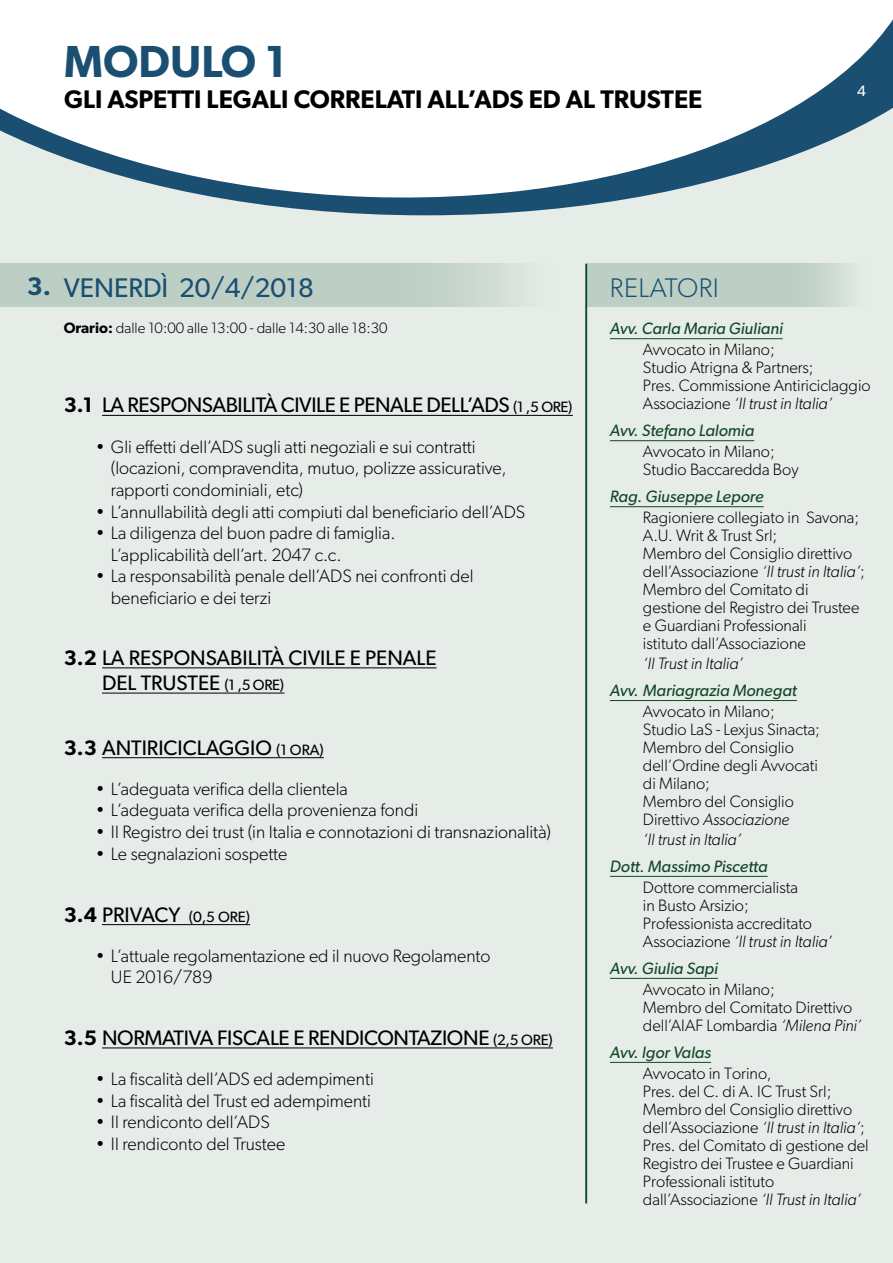
<style>
.page{position:relative;width:893px;height:1263px;background:#e6ece8}
.page>*{position:absolute;margin:0;border:0;box-sizing:border-box;transform-origin:0 0}
.t1{font:600 45px "Gibson";color:#1a4f71}
.t2{font:27px "Gibson";color:#1a4f71}
.t3{font:300 27px "Gibson";letter-spacing:.02em;color:#1a4f71}
.t4{font:600 25.5px "Gibson";color:#000}
.t5{font:600 25.5px "Gibson";color:#1a4f71}
.t6{font:21px "Gibson";letter-spacing:-.015em;color:#000}
.t7{font:300 18px "Gibson";color:#000}
.t8{font:300 16.5px/18px "Gibson";color:#000}
.t9{font:italic 16.5px "Gibson";color:#114826}
.t10{font:italic 300 16.5px "Gibson";color:#000}
.t11{font:300 15px "Gibson";color:#000}
.t12{font:15px "Gibson";color:#000}
.t13{font:15px "Gibson";color:#fff}
.s1{font-weight:600}
.s2{font-style:normal}
.s3{font-style:italic}
.s4{font-size:15px}
.s5{font-weight:600;font-size:21px}
.s6{font-size:21px}
</style>
<div class="page">
<hr style="left:610px;top:338px;width:173px;height:1px;background:#114826">
<hr style="left:610px;top:440px;width:144px;height:1px;background:#114826">
<hr style="left:610px;top:506px;width:154px;height:1px;background:#114826">
<hr style="left:610px;top:700px;width:187px;height:1px;background:#114826">
<hr style="left:610px;top:876px;width:158px;height:1px;background:#114826">
<hr style="left:610px;top:978px;width:108px;height:1px;background:#114826">
<hr style="left:610px;top:1062px;width:101px;height:1px;background:#114826">
<svg style="left:282px;top:207px;width:288px;height:8px;fill:#1a4f71"></svg>
<svg style="left:0;top:0;width:893px;height:207px;background:#e0e7eb"></svg>
<hr style="left:102px;top:415px;width:471px;height:1px;background:#000">
<hr style="left:102px;top:667px;width:335px;height:1px;background:#000">
<hr style="left:102px;top:693px;width:182px;height:1px;background:#000">
<hr style="left:102px;top:757px;width:222px;height:1px;background:#000">
<hr style="left:102px;top:924px;width:148px;height:1px;background:#000">
<hr style="left:102px;top:1047px;width:451px;height:1px;background:#000">
<svg style="left:0;top:264px;width:520px;height:42px;background:#bfd0c7"></svg>
<svg style="left:587px;top:264px;width:263px;height:42px;background:#bfd0c7"></svg>
<hr style="left:585px;top:264px;width:2px;height:939px;background:#114826">
<p class="t1" style="left:64px;top:35px;width:224px">MODULO 1</p>
<p class="t4" style="left:64px;top:84px;width:640px">GLI ASPETTI LEGALI CORRELATI ALL’ADS ED AL TRUSTEE</p>
<p class="t13" style="left:857px;top:82px;width:10px">4</p>
<p class="t5" style="left:27px;top:271px;width:26px">3.</p>
<p class="t2" style="left:64px;top:271px;width:252px">VENERDÌ 20/4/2018</p>
<p class="t3" style="left:610px;top:271px;width:111px">RELATORI</p>
<p class="t11" style="left:64px;top:318px;width:325px"><span class="s1">Orario:</span> dalle 10:00 alle 13:00 - dalle 14:30 alle 18:30</p>
<p class="t9" style="left:610px;top:318px;width:174px">Avv. Carla Maria Giuliani</p>
<p class="t8" style="left:643px;top:340px;width:133px">Avvocato in Milano;</p>
<p class="t8" style="left:643px;top:358px;width:172px">Studio Atrigna &amp; Partners;</p>
<p class="t8" style="left:643px;top:376px;width:229px">Pres. Commissione Antiriciclaggio</p>
<p class="t10" style="left:643px;top:393px;width:191px"><span class="s2">Associazione</span> ‘Il trust in Italia’</p>
<p class="t9" style="left:610px;top:420px;width:146px">Avv. Stefano Lalomia</p>
<p class="t8" style="left:643px;top:442px;width:133px">Avvocato in Milano;</p>
<p class="t8" style="left:643px;top:460px;width:157px">Studio Baccaredda Boy</p>
<p class="t9" style="left:610px;top:486px;width:155px">Rag. Giuseppe Lepore</p>
<p class="t8" style="left:643px;top:508px;width:218px">Ragioniere collegiato in Savona;<br>A.U. Writ &amp; Trust Srl;</p>
<p class="t8" style="left:643px;top:544px;width:223px">Membro del Consiglio direttivo dell’Associazione <span class="s3">‘Il trust in Italia’</span>;</p>
<p class="t8" style="left:643px;top:580px;width:167px">Membro del Comitato di</p>
<p class="t8" style="left:643px;top:598px;width:218px">gestione del Registro dei Trustee</p>
<p class="t8" style="left:643px;top:616px;width:165px">e Guardiani Professionali</p>
<p class="t8" style="left:643px;top:634px;width:164px">istituto dall’Associazione</p>
<p class="t10" style="left:643px;top:653px;width:102px">‘Il Trust in Italia’</p>
<p class="t9" style="left:610px;top:680px;width:188px">Avv. Mariagrazia Monegat</p>
<p class="t8" style="left:643px;top:702px;width:133px">Avvocato in Milano;</p>
<p class="t8" style="left:643px;top:720px;width:179px">Studio LaS - Lexjus Sinacta;</p>
<p class="t8" style="left:643px;top:738px;width:152px">Membro del Consiglio</p>
<p class="t8" style="left:643px;top:756px;width:176px">dell’Ordine degli Avvocati</p>
<p class="t8" style="left:643px;top:774px;width:69px">di Milano;</p>
<p class="t8" style="left:643px;top:792px;width:152px">Membro del Consiglio</p>
<p class="t10" style="left:643px;top:809px;width:148px"><span class="s2">Direttivo</span> Associazione</p>
<p class="t10" style="left:643px;top:829px;width:100px">‘Il trust in Italia’</p>
<p class="t9" style="left:610px;top:856px;width:159px">Dott. Massimo Piscetta</p>
<p class="t8" style="left:643px;top:878px;width:157px">Dottore commercialista</p>
<p class="t8" style="left:643px;top:896px;width:107px">in Busto Arsizio;</p>
<p class="t8" style="left:643px;top:914px;width:171px">Professionista accreditato</p>
<p class="t10" style="left:643px;top:931px;width:191px"><span class="s2">Associazione</span> ‘Il trust in Italia’</p>
<p class="t9" style="left:610px;top:958px;width:109px">Avv. Giulia Sapi</p>
<p class="t8" style="left:643px;top:980px;width:211px">Avvocato in Milano;<br>Membro del Comitato Direttivo</p>
<p class="t8" style="left:643px;top:1016px;width:220px">dell’AIAF Lombardia <span class="s3">‘Milena Pini’</span></p>
<p class="t9" style="left:610px;top:1042px;width:103px">Avv. Igor Valas</p>
<p class="t8" style="left:643px;top:1064px;width:211px">Avvocato in Torino,<br>Pres. del C. di A. IC Trust Srl;<br>Membro del Consiglio direttivo</p>
<p class="t8" style="left:643px;top:1118px;width:223px">dell’Associazione <span class="s3">‘Il trust in Italia’</span>;</p>
<p class="t8" style="left:643px;top:1136px;width:227px">Pres. del Comitato di gestione del</p>
<p class="t8" style="left:643px;top:1154px;width:212px">Registro dei Trustee e Guardiani</p>
<p class="t8" style="left:643px;top:1172px;width:133px">Professionali istituto</p>
<p class="t8" style="left:643px;top:1190px;width:220px">dall’Associazione <span class="s3">‘Il Trust in Italia’</span></p>
<p class="t6" style="left:64px;top:392px;width:510px"><span class="s1">3.1</span> LA RESPONSABILITÀ CIVILE E PENALE DELL’ADS <span class="s4">(1 ,5 ORE)</span></p>
<p class="t7" style="left:96px;top:436px;width:382px">• Gli effetti dell’ADS sugli atti negoziali e sui contratti</p>
<p class="t7" style="left:111px;top:457px;width:397px">(locazioni, compravendita, mutuo, polizze assicurative,</p>
<p class="t7" style="left:111px;top:479px;width:194px">rapporti condominiali, etc)</p>
<p class="t7" style="left:96px;top:501px;width:431px">• L’annullabilità degli atti compiuti dal beneficiario dell’ADS</p>
<p class="t7" style="left:96px;top:522px;width:301px">• La diligenza del buon padre di famiglia.</p>
<p class="t7" style="left:111px;top:544px;width:232px">L’applicabilità dell’art. 2047 c.c.</p>
<p class="t7" style="left:96px;top:565px;width:379px">• La responsabilità penale dell’ADS nei confronti del</p>
<p class="t7" style="left:111px;top:587px;width:162px">beneficiario e dei terzi</p>
<p class="t6" style="left:64px;top:645px;width:374px"><span class="s1">3.2</span> LA RESPONSABILITÀ CIVILE E PENALE</p>
<p class="t6" style="left:102px;top:670px;width:184px">DEL TRUSTEE <span class="s4">(1 ,5 ORE)</span></p>
<p class="t6" style="left:64px;top:735px;width:262px"><span class="s1">3.3</span> ANTIRICICLAGGIO <span class="s4">(1 ORA)</span></p>
<p class="t7" style="left:96px;top:778px;width:254px">• L’adeguata verifica della clientela</p>
<p class="t7" style="left:96px;top:799px;width:324px">• L’adeguata verifica della provenienza fondi</p>
<p class="t7" style="left:96px;top:821px;width:457px">• Il Registro dei trust (in Italia e connotazioni di transnazionalità)</p>
<p class="t7" style="left:96px;top:842px;width:193px">• Le segnalazioni sospette</p>
<p class="t12" style="left:64px;top:907px;width:188px"><span class="s5">3.4</span> <span class="s6">PRIVACY</span> (0,5 ORE)</p>
<p class="t7" style="left:96px;top:945px;width:396px">• L’attuale regolamentazione ed il nuovo Regolamento</p>
<p class="t7" style="left:111px;top:966px;width:103px">UE 2016/789</p>
<p class="t6" style="left:64px;top:1025px;width:490px"><span class="s1">3.5</span> NORMATIVA FISCALE E RENDICONTAZIONE <span class="s4">(2,5 ORE)</span></p>
<p class="t7" style="left:96px;top:1068px;width:280px">• La fiscalità dell’ADS ed adempimenti</p>
<p class="t7" style="left:96px;top:1089px;width:277px">• La fiscalità del Trust ed adempimenti</p>
<p class="t7" style="left:96px;top:1111px;width:176px">• Il rendiconto dell’ADS</p>
<p class="t7" style="left:96px;top:1133px;width:191px">• Il rendiconto del Trustee</p>
</div>
